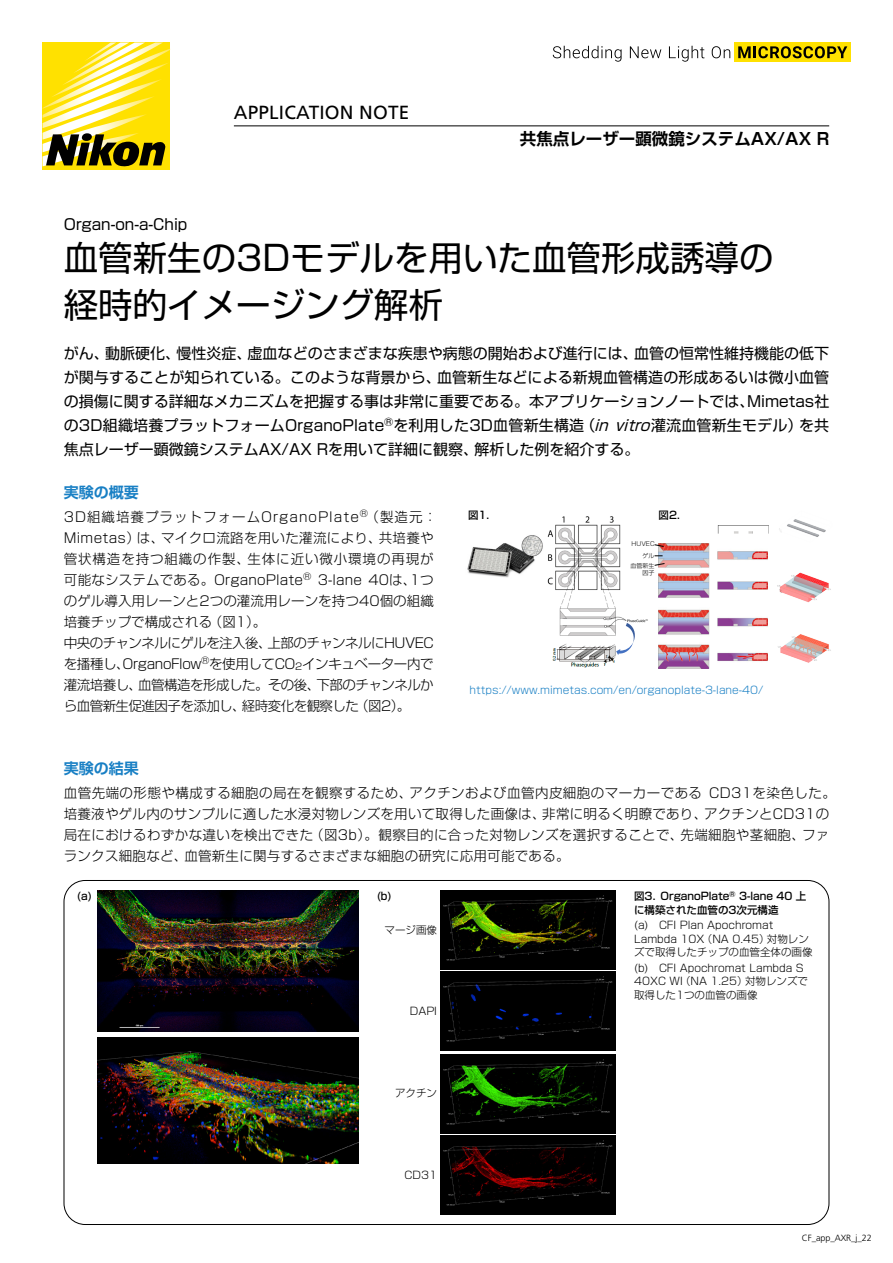
<style>
.page{position:relative;width:893px;height:1263px;background:#fff}
.page>*{position:absolute;margin:0;border:0;box-sizing:border-box;transform-origin:0 0}
.t1{font:34.5px/46.5px "Shin Go Pro";color:#000}
.t2{font:18.9px "Frutiger";letter-spacing:.01em;color:#000}
.t3{font:700 16.5px "Shin Go Pro De";color:#000}
.t4{font:15px "Shin Go Pro";color:#000}
.t5{font:700 15px "Shin Go Pro De";color:#187fc4}
.t6{font:300 13.5px/21px "Shin Go Pro";letter-spacing:.02em;color:#000}
.t7{font:300 13.5px "Shin Go Pro";letter-spacing:-.04em;color:#000}
.t8{font:300 13.5px "Shin Go Pro";letter-spacing:-.03em;color:#000}
.t9{font:300 13.5px "Shin Go Pro";letter-spacing:.065em;color:#000}
.t10{font:300 13.5px "Shin Go Pro";letter-spacing:.075em;color:#000}
.t11{font:300 13.5px "Shin Go Pro";color:#000}
.t12{font:300 10.5px/13.5px "Shin Go Pro";color:#000}
.t13{font:500 10.5px/13.5px "Shin Go Pro";color:#000}
.t14{font:300 10.5px "Shin Go Pro";color:#187fc4}
.t15{font:10.5px "Shin Go Pro";color:#000}
.t16{font:300 9.45px "Shin Go Pro";color:#000}
.t17{font:300 9px "Frutiger";letter-spacing:-.01em;color:#000}
.t18{font:500 7.35px "Shin Go Pro";color:#000}
.t19{font:300 6px/11.6px "Shin Go Pro";color:#000;text-align:right}
.s1{font-style:italic}
.s2{font-size:13.5px}
</style>
<div class="page">
<img style="left:98px;top:891px;width:260px;height:140px">
<img style="left:98px;top:1037px;width:260px;height:126px">
<div style="left:734px;top:43px;width:116px;height:19px;background:#ffe100"></div>
<svg style="left:553px;top:46px;width:69px;height:16px"></svg>
<svg style="left:630px;top:46px;width:31px;height:12px"></svg>
<svg style="left:669px;top:46px;width:35px;height:16px"></svg>
<svg style="left:712px;top:46px;width:18px;height:12px"></svg>
<svg style="left:738px;top:46px;width:109px;height:12px"></svg>
<div style="left:43px;top:43px;width:127px;height:127px;background:#ffe100"></div>
<svg style="left:43px;top:43px;width:127px;height:124px"></svg>
<hr style="left:234px;top:126px;width:595px;height:1px;background:#000">
<img style="left:717px;top:525px;width:52px;height:9px">
<img style="left:659px;top:544px;width:51px;height:124px">
<img style="left:717px;top:551px;width:51px;height:110px">
<img style="left:777px;top:572px;width:54px;height:31px">
<img style="left:778px;top:634px;width:53px;height:29px">
<img style="left:779px;top:519px;width:47px;height:18px">
<img style="left:547px;top:516px;width:101px;height:120px">
<img style="left:467px;top:535px;width:76px;height:43px">
<img style="left:552px;top:644px;width:64px;height:24px">
<svg style="left:616px;top:623px;width:21px;height:32px"></svg>
<img style="left:440px;top:891px;width:176px;height:79px">
<img style="left:440px;top:972px;width:176px;height:79px">
<img style="left:440px;top:1054px;width:176px;height:79px">
<img style="left:440px;top:1135px;width:176px;height:79px">
<svg style="left:654px;top:544px;width:10px;height:3px"></svg>
<svg style="left:654px;top:563px;width:11px;height:3px"></svg>
<h2 class="t2" style="left:234px;top:101px;width:177px">APPLICATION NOTE</h2>
<p class="t3" style="left:520px;top:125px;width:311px">共焦点レーザー顕微鏡システムAX/AX R</p>
<p class="t4" style="left:64px;top:212px;width:125px">Organ-on a- -Chip</p>
<h1 class="t1" style="left:64px;top:230px;width:711px">血管新生の3Dモデルを用いた血管形成誘導の経時的イメージング解析</h1>
<p class="t4" style="left:634px;top:341px;width:197px">血管の恒常性維持機能の低下</p>
<p class="t4" style="left:248px;top:341px;width:392px">虚血などのさまざまな疾患や病態の開始および進行には、</p>
<p class="t4" style="left:105px;top:341px;width:77px">動脈硬化、</p>
<p class="t4" style="left:64px;top:341px;width:47px">がん、</p>
<p class="t4" style="left:176px;top:341px;width:77px">慢性炎症、</p>
<p class="t4" style="left:437px;top:365px;width:394px">血管新生などによる新規血管構造の形成あるいは微小血管</p>
<p class="t4" style="left:64px;top:365px;width:378px">が関与することが知られている。このような背景から、</p>
<p class="t4" style="left:64px;top:389px;width:692px">の損傷に関する詳細なメカニズムを把握する事は非常に重要である。本アプリケーションノートでは、</p>
<p class="t4" style="left:747px;top:389px;width:84px">Mimetas社</p>
<p class="t15" style="left:384px;top:414px;width:11px">®</p>
<p class="t4" style="left:581px;top:413px;width:223px">（<span class="s1">invitro</span>灌流血管新生モデル）</p>
<p class="t4" style="left:64px;top:413px;width:322px">の3D組織培養プラットフォームOrganoPlate</p>
<p class="t4" style="left:393px;top:413px;width:192px">を利用した3D血管新生構造</p>
<p class="t4" style="left:799px;top:413px;width:32px">を共</p>
<p class="t4" style="left:64px;top:437px;width:416px">焦点レーザー顕微鏡システムAX/AX Rを用いて詳細に観察、</p>
<p class="t5" style="left:64px;top:480px;width:76px">実験の概要</p>
<p class="t6" style="left:380px;top:505px;width:59px">製造元：</p>
<p class="t4" style="left:474px;top:437px;width:166px">解析した例を紹介する。</p>
<p class="t16" style="left:360px;top:506px;width:21px">®<span class="s2">（</span></p>
<p class="t10" style="left:64px;top:506px;width:297px">3D組織培養プラットフォームOrganoPlate</p>
<p class="t13" style="left:468px;top:507px;width:23px">図1.</p>
<p class="t13" style="left:659px;top:507px;width:23px">図2.</p>
<p class="t6" style="left:64px;top:526px;width:78px">Mimetas）</p>
<p class="t6" style="left:379px;top:526px;width:56px">共培養や</p>
<p class="t6" style="left:161px;top:526px;width:222px">マイクロ流路を用いた灌流により、</p>
<p class="t6" style="left:137px;top:526px;width:29px">は、</p>
<p class="t9" style="left:247px;top:548px;width:188px">生体に近い微小環境の再現が</p>
<p class="t9" style="left:64px;top:548px;width:188px">管状構造を持つ組織の作製、</p>
<p class="t16" style="left:303px;top:569px;width:10px">®</p>
<p class="t6" style="left:64px;top:568px;width:241px">可能なシステムである。OrganoPlate</p>
<p class="t6" style="left:64px;top:589px;width:372px">のゲル導入用レーンと2つの灌流用レーンを持つ40個の組織</p>
<p class="t6" style="left:209px;top:610px;width:59px">（図 1 。(</p>
<p class="t6" style="left:368px;top:568px;width:67px">40は 1、つ</p>
<p class="t6" style="left:318px;top:568px;width:46px">3-lane</p>
<p class="t11" style="left:64px;top:611px;width:150px">培養チップで構成される</p>
<p class="t7" style="left:64px;top:632px;width:209px">中央のチャンネルにゲルを注入後、</p>
<p class="t7" style="left:267px;top:632px;width:168px">上部のチャンネルにHUVEC</p>
<p class="t16" style="left:201px;top:653px;width:10px">®</p>
<p class="t8" style="left:209px;top:653px;width:88px">を使用してCO</p>
<p class="t8" style="left:64px;top:653px;width:139px">を播種し OrganoFlow</p>
<p class="t8" style="left:302px;top:653px;width:133px">インキュベーター内で</p>
<p class="t16" style="left:295px;top:659px;width:9px">2</p>
<p class="t6" style="left:116px;top:652px;width:15px">、</p>
<p class="t7" style="left:138px;top:674px;width:184px">血管構造を形成した。その後、</p>
<p class="t6" style="left:64px;top:673px;width:80px">灌流培養し、</p>
<p class="t7" style="left:316px;top:674px;width:119px">下部のチャンネルか</p>
<p class="t6" style="left:355px;top:694px;width:57px">（図 2 。(</p>
<p class="t7" style="left:242px;top:695px;width:119px">経時変化を観察した</p>
<p class="t7" style="left:64px;top:695px;width:183px">ら血管新生促進因子を添加し、</p>
<p class="t5" style="left:64px;top:756px;width:76px">実験の結果</p>
<p class="t19" style="left:632px;top:537px;width:24px">HUVECゲル</p>
<p class="t19" style="left:631px;top:561px;width:25px;line-height:7.5px">血管新生因子</p>
<p class="t14" style="left:469px;top:681px;width:295px">https://www.mimetas.com/en/organoplate-3-lane-40/</p>
<p class="t6" style="left:409px;top:781px;width:294px">アクチンおよび血管内皮細胞のマーカーである</p>
<p class="t6" style="left:64px;top:781px;width:350px">血管先端の形態や構成する細胞の局在を観察するため、</p>
<p class="t6" style="left:709px;top:781px;width:128px">CD31を染色した。</p>
<p class="t6" style="left:64px;top:802px;width:483px">培養液やゲル内のサンプルに適した水浸対物レンズを用いて取得した画像は、</p>
<p class="t6" style="left:542px;top:802px;width:166px">非常に明るく明瞭であり、</p>
<p class="t6" style="left:704px;top:802px;width:127px">アクチンとCD31の</p>
<p class="t6" style="left:310px;top:823px;width:375px">（図3b）。観察目的に合った対物レンズを選択することで、</p>
<p class="t6" style="left:184px;top:823px;width:387px;text-indent:-121px">局在におけるわずかな違いを検出できた<br>血管新生に関与するさまざまな細胞の研究に応用可能である。</p>
<p class="t6" style="left:680px;top:823px;width:126px">先端細胞や茎細胞、</p>
<p class="t6" style="left:64px;top:844px;width:125px">ランクス細胞など、</p>
<p class="t6" style="left:802px;top:823px;width:29px">ファ</p>
<p class="t13" style="left:77px;top:888px;width:17px">a( )</p>
<p class="t13" style="left:376px;top:888px;width:17px">(b(</p>
<p class="t12" style="left:384px;top:922px;width:54px">マージ画像</p>
<p class="t12" style="left:410px;top:1003px;width:29px">DAPI</p>
<p class="t12" style="left:395px;top:1085px;width:43px">アクチン</p>
<p class="t12" style="left:405px;top:1167px;width:34px">CD31</p>
<p class="t18" style="left:729px;top:888px;width:8px">®</p>
<p class="t13" style="left:739px;top:888px;width:69px">3-lane 40 上</p>
<p class="t13" style="left:634px;top:888px;width:146px">図3．<br>に構築された血管の3次元構造</p>
<p class="t12" style="left:767px;top:917px;width:43px;text-indent:-133px">a( )　CFI Plan Apochromat<br>対物レン</p>
<p class="t13" style="left:660px;top:888px;width:70px">OrganoPlate</p>
<p class="t12" style="left:634px;top:931px;width:180px">Lambda 10 （X NA 0.45）<br>ズで取得したチップの血管全体の画像</p>
<p class="t12" style="left:745px;top:960px;width:64px;text-indent:-111px">b( )　CFI Apochromat Lambda S対物レンズで</p>
<p class="t12" style="left:680px;top:973px;width:69px">（NA 1.25）</p>
<p class="t12" style="left:634px;top:973px;width:125px">40XC WI<br>取得した1つの血管の画像</p>
<p class="t17" style="left:802px;top:1233px;width:71px">CF_app_AXR _j_ 2 2</p>
</div>
